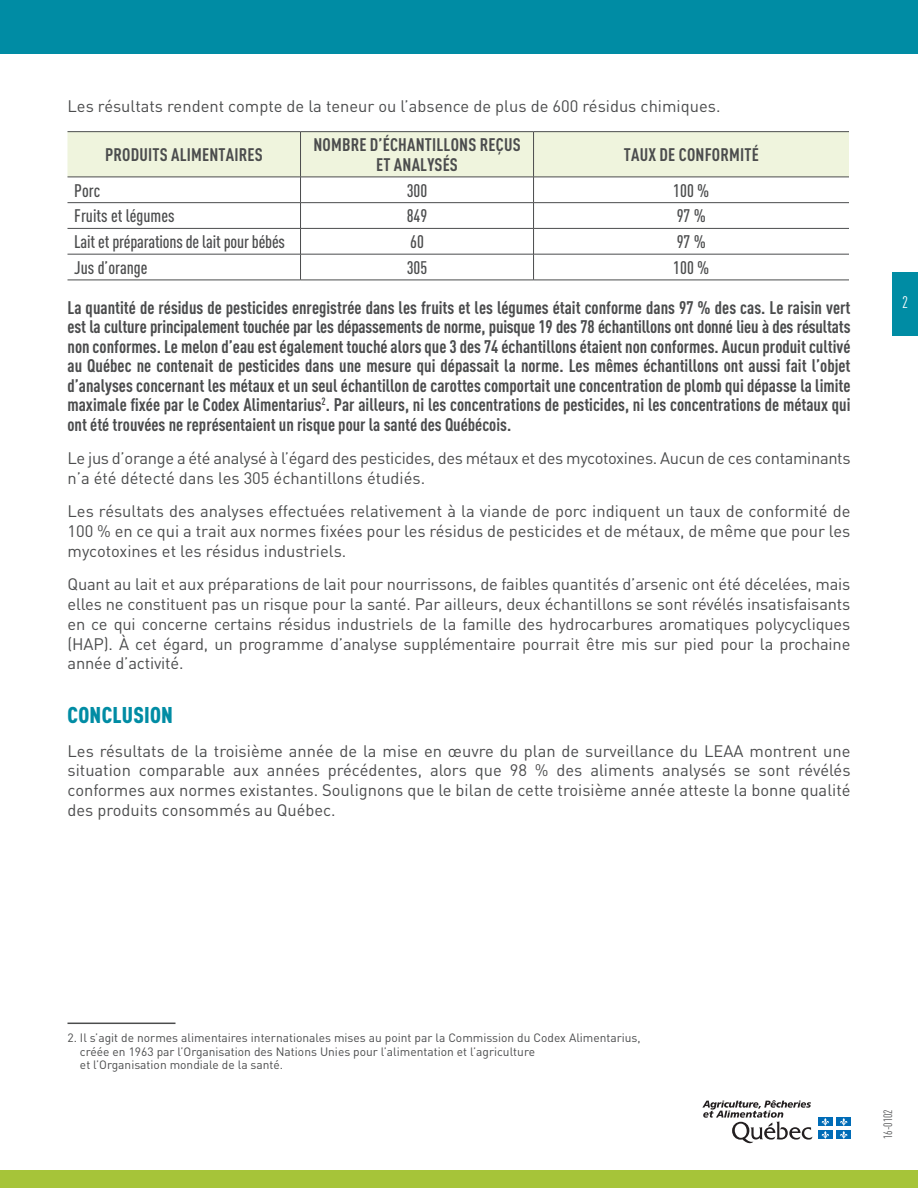
<style>
.page{position:relative;width:918px;height:1188px;background:#fff}
.page>*{position:absolute;margin:0;border:0;box-sizing:border-box;transform-origin:0 0}
.t1{font:900 condensed 22.5px "DINOT";letter-spacing:.01em;color:#008ca4}
.P_gras{font:700 condensed 18px/19.5px "DINOT";color:#4b4c4d;text-align:justify}
.TD{font:500 condensed 18px "DINOT";color:#4b4c4d}
.TH{font:700 condensed 18px/19.5px "DINOT";letter-spacing:.01em;color:#4b4c4d;text-align:center}
.t2{font:16.5px/19.8px "DINOT";color:#4b4c4d;text-align:justify}
.t3{font:16.5px/19.8px "DINOT";letter-spacing:-.02em;color:#4b4c4d}
.t4{font:condensed 16.5px "DINOT";color:#fff}
.t5{font:12px/13.5px "DINOT";color:#4b4c4d}
.t6{font:condensed 12px "DINOT";color:#4b4c4d}
</style>
<div class="page">
<div style="left:892px;top:272px;width:26px;height:64px;background:#008ca4"></div>
<div style="left:0;top:0;width:918px;height:54px;background:#008ca4"></div>
<div style="left:0;top:1171px;width:918px;height:17px;background:#a6c439"></div>
<svg style="left:706px;top:1100px;width:95px;height:1px"></svg>
<svg style="left:68px;top:132px;width:781px;height:148px"></svg>
<hr style="left:68px;top:177px;width:233px;height:1px;background:#4b4c4d">
<hr style="left:301px;top:177px;width:233px;height:1px;background:#4b4c4d">
<hr style="left:534px;top:177px;width:315px;height:1px;background:#4b4c4d">
<hr style="left:68px;top:202px;width:233px;height:1px;background:#4b4c4d">
<hr style="left:301px;top:202px;width:233px;height:1px;background:#4b4c4d">
<hr style="left:534px;top:202px;width:315px;height:1px;background:#4b4c4d">
<hr style="left:68px;top:228px;width:233px;height:1px;background:#4b4c4d">
<hr style="left:301px;top:228px;width:233px;height:1px;background:#4b4c4d">
<hr style="left:534px;top:228px;width:315px;height:1px;background:#4b4c4d">
<hr style="left:68px;top:254px;width:233px;height:1px;background:#4b4c4d">
<hr style="left:301px;top:254px;width:233px;height:1px;background:#4b4c4d">
<hr style="left:534px;top:254px;width:315px;height:1px;background:#4b4c4d">
<hr style="left:68px;top:280px;width:233px;height:1px;background:#4b4c4d">
<hr style="left:301px;top:280px;width:233px;height:1px;background:#4b4c4d">
<hr style="left:534px;top:280px;width:315px;height:1px;background:#4b4c4d">
<hr style="left:68px;top:131px;width:233px;height:1px;background:#4b4c4d">
<hr style="left:301px;top:131px;width:233px;height:1px;background:#4b4c4d">
<hr style="left:534px;top:131px;width:315px;height:1px;background:#4b4c4d">
<hr style="left:68px;top:1023px;width:108px;height:1px;background:#4b4c4d">
<img style="left:702px;top:1101px;width:149px;height:43px">
<p class="t2" style="left:68px;top:95px;width:654px">Les résultats rendent compte de la teneur ou l’absence de plus de 600 résidus chimiques.</p>
<h2 class="TH" style="left:105px;top:145px;width:159px">PRODUITS ALIMENTAIRES</h2>
<h2 class="TH" style="left:313px;top:135px;width:209px">NOMBRE D’ÉCHANTILLONS REÇUS<br>ET ANALYSÉS</h2>
<h2 class="TH" style="left:624px;top:145px;width:136px">TAUX DE CONFORMITÉ</h2>
<p class="TD" style="left:74px;top:180px;width:27px">Porc</p>
<p class="TD" style="left:407px;top:180px;width:22px">300</p>
<p class="TD" style="left:673px;top:180px;width:38px">100 %</p>
<p class="TD" style="left:74px;top:205px;width:102px">Fruits et légumes</p>
<p class="TD" style="left:407px;top:205px;width:22px">849</p>
<p class="TD" style="left:677px;top:205px;width:31px">97 %</p>
<p class="TD" style="left:74px;top:231px;width:212px">Lait et préparations de lait pour bébés</p>
<p class="TD" style="left:410px;top:231px;width:15px">60</p>
<p class="TD" style="left:677px;top:231px;width:31px">97 %</p>
<p class="TD" style="left:74px;top:257px;width:75px">Jus d’orange</p>
<p class="TD" style="left:407px;top:257px;width:22px">305</p>
<p class="TD" style="left:673px;top:257px;width:38px">100 %</p>
<h2 class="P_gras" style="left:68px;top:297px;width:785px">La quantité de résidus de pesticides enregistrée dans les fruits et les légumes était conforme dans 97 % des cas. Le raisin vert est la culture principalement touchée par les dépassements de norme, puisque 19 des 78 échantillons ont donné lieu à des résultats non conformes. Le melon d’eau est également touché alors que 3 des 74 échantillons étaient non conformes. Aucun produit cultivé au Québec ne contenait de pesticides dans une mesure qui dépassait la norme. Les mêmes échantillons ont aussi fait l’objet d’analyses concernant les métaux et un seul échantillon de carottes comportait une concentration de plomb qui dépasse la limite maximale fixée par le Codex Alimentarius<sup>2</sup>. Par ailleurs, ni les concentrations de pesticides, ni les concentrations de métaux qui ont été trouvées ne représentaient un risque pour la santé des Québécois.</h2>
<p class="t3" style="left:68px;top:448px;width:785px">Le jus d’orange a été analysé à l’égard des pesticides, des métaux et des mycotoxines. Aucun de ces contaminants n’a été détecté dans les 305 échantillons étudiés.</p>
<p class="t2" style="left:68px;top:501px;width:785px">Les résultats des analyses effectuées relativement à la viande de porc indiquent un taux de conformité de 100 % en ce qui a trait aux normes fixées pour les résidus de pesticides et de métaux, de même que pour les mycotoxines et les résidus industriels.</p>
<p class="t2" style="left:68px;top:574px;width:785px">Quant au lait et aux préparations de lait pour nourrissons, de faibles quantités d’arsenic ont été décelées, mais elles ne constituent pas un risque pour la santé. Par ailleurs, deux échantillons se sont révélés insatisfaisants en ce qui concerne certains résidus industriels de la famille des hydrocarbures aromatiques polycycliques (HAP). À cet égard, un programme d’analyse supplémentaire pourrait être mis sur pied pour la prochaine année d’activité.</p>
<h2 class="t1" style="left:68px;top:701px;width:107px">CONCLUSION</h2>
<p class="t2" style="left:68px;top:740px;width:785px">Les résultats de la troisième année de la mise en œuvre du plan de surveillance du LEAA montrent une situation comparable aux années précédentes, alors que 98 % des aliments analysés se sont révélés conformes aux normes existantes. Soulignons que le bilan de cette troisième année atteste la bonne qualité des produits consommés au Québec.</p>
<p class="t4" style="left:902px;top:293px;width:7px">2</p>
<p class="t5" style="left:80px;top:1031px;width:562px;text-indent:-12px">2. Il s’agit de normes alimentaires internationales mises au point par la Commission du Codex Alimentarius, créée en 1963 par l’Organisation des Nations Unies pour l’alimentation et l’agriculture<br>et l’Organisation mondiale de la santé.</p>
<p class="t6" style="left:881px;top:1139px;width:31px;rotate:-90deg">16-0102</p>
</div>
